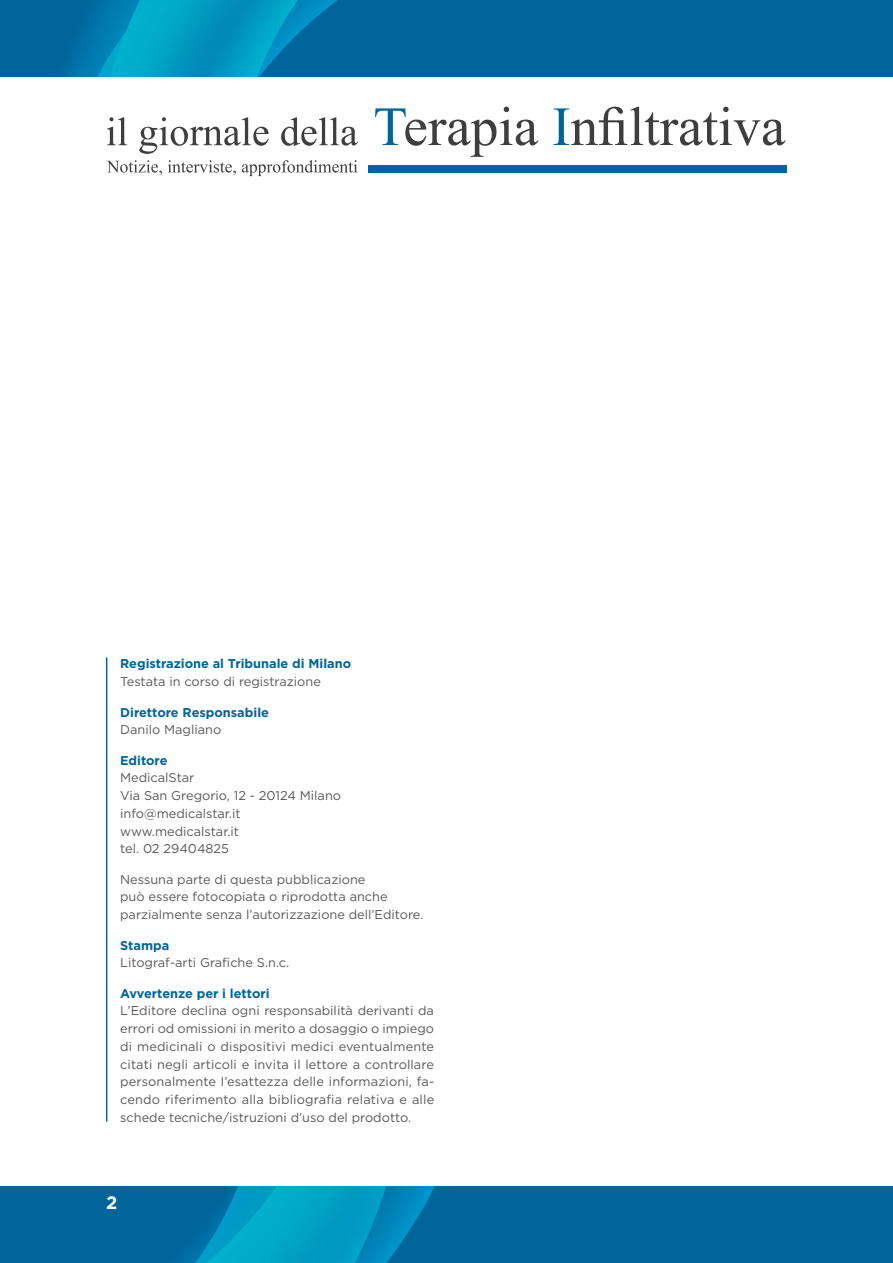
<style>
.page{position:relative;width:893px;height:1263px;background:#fff}
.page>*{position:absolute;margin:0;border:0;box-sizing:border-box;transform-origin:0 0}
.t1{font:700 18px "Gotham";color:#fff}
.t2{font:12.75px/17.7px "Gotham";color:#58585a}
.t3{font:700 12.75px "Gotham";color:#00659b}
</style>
<div class="page">
<div style="left:0;top:1186px;width:893px;height:77px;background:#00659b"></div>
<div style="left:0;top:0;width:893px;height:77px;background:#00659b"></div>
<svg style="left:70px;top:0;width:267px;height:77px"></svg>
<svg style="left:185px;top:1186px;width:250px;height:77px"></svg>
<hr style="left:106px;top:657px;width:1px;height:464px;background:#00659b">
<svg style="left:107px;top:117px;width:251px;height:37px"></svg>
<svg style="left:107px;top:160px;width:250px;height:16px"></svg>
<svg style="left:553px;top:107px;width:232px;height:39px"></svg>
<svg style="left:375px;top:107px;width:163px;height:50px"></svg>
<div style="left:369px;top:165px;width:418px;height:7px;background:#00659b"></div>
<p class="t3" style="left:120px;top:656px;width:233px">Registrazione al Tribunale di Milano</p>
<p class="t2" style="left:120px;top:672px;width:202px">Testata in corso di registrazione</p>
<p class="t3" style="left:120px;top:705px;width:150px">Direttore Responsabile</p>
<p class="t2" style="left:120px;top:721px;width:103px">Danilo Magliano</p>
<p class="t3" style="left:120px;top:753px;width:49px">Editore</p>
<p class="t2" style="left:120px;top:769px;width:222px">MedicalStar<br>Via San Gregorio, 12 - 20124 Milano info@medicalstar.it www.medicalstar.it<br>tel. 02 29404825</p>
<p class="t2" style="left:120px;top:870px;width:305px">Nessuna parte di questa pubblicazione<br>può essere fotocopiata o riprodotta anche parzialmente senza l’autorizzazione dell’Editore.</p>
<p class="t3" style="left:120px;top:938px;width:51px">Stampa</p>
<p class="t2" style="left:120px;top:954px;width:171px">Litograf-arti Grafiche S.n.c.</p>
<p class="t3" style="left:120px;top:986px;width:151px">Avvertenze per i lettori</p>
<p class="t2" style="left:120px;top:1002px;width:316px;text-align:justify">L’Editore declina ogni responsabilità derivanti da errori od omissioni in merito a dosaggio o impiego di medicinali o dispositivi medici eventualmente citati negli articoli e invita il lettore a controllare personalmente l’esattezza delle informazioni, fa&shy;cendo riferimento alla bibliografia relativa e alle schede tecniche/istruzioni d’uso del prodotto.</p>
<h1 class="t1" style="left:106px;top:1193px;width:13px">2</h1>
</div>
